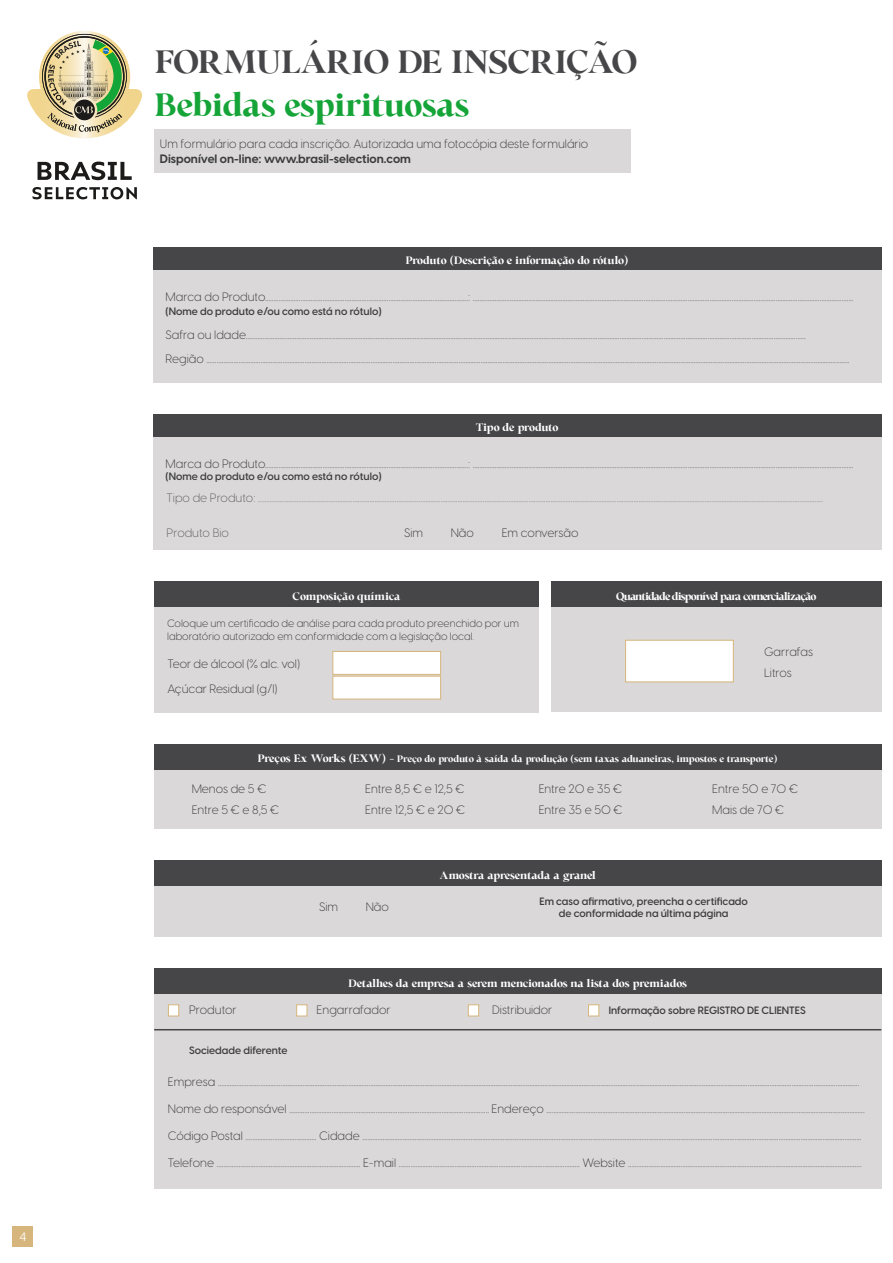
<style>
.page{position:relative;width:893px;height:1263px;background:#fff}
.page>*{position:absolute;margin:0;border:0;box-sizing:border-box;transform-origin:0 0}
.t1{font:700 36px "Cita Pro";letter-spacing:-.02em;color:#464547}
.t2{font:700 36px "Cita Pro";letter-spacing:-.025em;color:#15a438}
.t3{font:300 12px "Visby CF";color:#3d3d3e}
.t4{font:300 12px "Visby CF";color:#636466}
.t5{font:700 12px "Cita Pro";letter-spacing:-.03em;color:#fff}
.t6{font:700 12px "Visby CF";color:#3d3d3e}
.t7{font:700 12px "Cita Pro";letter-spacing:-.085em;color:#fff}
.t8{font:12px "Museo Sans 300";color:#fff}
.t9{font:600 10.5px "Visby CF";color:#3d3d3e}
.t10{font:300 10.5px/12.6px "Visby CF";color:#3d3d3e}
.t11{font:700 10.5px "Cita Pro";letter-spacing:-.025em;color:#fff}
.s1{font-size:12px}
</style>
<div class="page">
<div style="left:154px;top:129px;width:476px;height:44px;background:#dad8d8"></div>
<div style="left:154px;top:745px;width:727px;height:84px;background:#dad8d8"></div>
<div style="left:154px;top:744px;width:727px;height:25px;background:#464547"></div>
<div style="left:13px;top:1226px;width:20px;height:20px;background:#d6b67c"></div>
<svg style="left:27px;top:31px;width:115px;height:107px"></svg>
<svg style="left:32px;top:187px;width:105px;height:12px"></svg>
<svg style="left:38px;top:162px;width:94px;height:18px"></svg>
<div style="left:153px;top:250px;width:728px;height:132px;background:#dad8d8"></div>
<div style="left:153px;top:247px;width:728px;height:23px;background:#464547"></div>
<div style="left:154px;top:582px;width:385px;height:130px;background:#dad8d8"></div>
<div style="left:551px;top:581px;width:330px;height:131px;background:#dad8d8"></div>
<div style="left:154px;top:581px;width:385px;height:25px;background:#464547"></div>
<div style="left:551px;top:581px;width:330px;height:26px;background:#464547"></div>
<div style="left:332px;top:651px;width:109px;height:24px;background:#fff;border:1px solid #d6b67c"></div>
<div style="left:625px;top:640px;width:109px;height:42px;background:#fff;border:1px solid #d6b67c"></div>
<div style="left:332px;top:676px;width:109px;height:23px;background:#fff;border:1px solid #d6b67c"></div>
<div style="left:154px;top:974px;width:727px;height:215px;background:#dad8d8"></div>
<div style="left:154px;top:968px;width:727px;height:25px;background:#464547"></div>
<div style="left:168px;top:1004px;width:11px;height:12px;background:#fff;border:1px solid #d6b67c"></div>
<div style="left:296px;top:1004px;width:11px;height:12px;background:#fff;border:1px solid #d6b67c"></div>
<div style="left:468px;top:1004px;width:11px;height:12px;background:#fff;border:1px solid #d6b67c"></div>
<div style="left:588px;top:1004px;width:11px;height:12px;background:#fff;border:1px solid #d6b67c"></div>
<hr style="left:154px;top:1029px;width:727px;height:1px;background:#464547">
<div style="left:153px;top:417px;width:728px;height:132px;background:#dad8d8"></div>
<div style="left:153px;top:414px;width:728px;height:23px;background:#464547"></div>
<div style="left:154px;top:861px;width:727px;height:76px;background:#dad8d8"></div>
<div style="left:154px;top:860px;width:727px;height:26px;background:#464547"></div>
<p class="t8" style="left:19px;top:1230px;width:9px">4</p>
<p class="t1" style="left:155px;top:38px;width:484px">FORMULÁRIO DE INSCRIÇÃO</p>
<p class="t2" style="left:155px;top:81px;width:316px">Bebidas espirituosas</p>
<p class="t3" style="left:160px;top:135px;width:430px">Um formulário para cada inscrição. Autorizada uma fotocópia deste formulário</p>
<p class="t6" style="left:160px;top:150px;width:253px">Disponível on-line: www.brasil-selection.com</p>
<p class="t5" style="left:406px;top:253px;width:224px">Produto (Descrição e informação do rótulo)</p>
<p class="t3" style="left:166px;top:288px;width:689px">Marca do Produto........................................................................................................................: .................................................................................................................................................................................................................................</p>
<p class="t9" style="left:166px;top:303px;width:217px">(Nome do produto e/ou como está no rótulo)</p>
<p class="t3" style="left:166px;top:326px;width:642px">Safra ou Idade...........................................................................................................................................................................................................................................................................................................................................</p>
<p class="t3" style="left:166px;top:350px;width:685px">Região ............................................................................................................................................................................................................................................................................................................................................................................................</p>
<p class="t5" style="left:476px;top:420px;width:84px">Tipo de produto</p>
<p class="t3" style="left:166px;top:455px;width:689px">Marca do Produto........................................................................................................................: .................................................................................................................................................................................................................................</p>
<p class="t9" style="left:166px;top:469px;width:217px">(Nome do produto e/ou como está no rótulo)</p>
<p class="t4" style="left:167px;top:489px;width:658px">Tipo de Produto: ..............................................................................................................................................................................................................................................................................................................................................</p>
<p class="t4" style="left:167px;top:524px;width:64px">Produto Bio</p>
<p class="t3" style="left:404px;top:524px;width:21px">Sim</p>
<p class="t3" style="left:451px;top:524px;width:25px">Não</p>
<p class="t3" style="left:502px;top:524px;width:78px">Em conversão</p>
<p class="t5" style="left:292px;top:588px;width:110px">Composição química</p>
<p class="t7" style="left:616px;top:588px;width:202px">Quantidade disponível para comercialização</p>
<p class="t10" style="left:167px;top:616px;width:353px">Coloque um certificado de análise para cada produto preenchido por um laboratório autorizado em conformidade com a legislação local.</p>
<p class="t3" style="left:167px;top:654px;width:134px">Teor de álcool (% alc. vol)</p>
<p class="t3" style="left:167px;top:680px;width:111px">Açúcar Residual (g/l)</p>
<p class="t3" style="left:764px;top:643px;width:51px">Garrafas</p>
<p class="t3" style="left:764px;top:664px;width:29px">Litros</p>
<p class="t11" style="left:258px;top:752px;width:521px"><span class="s1">Preços Ex Works (EXW) -</span> Preço do produto à saída da produção (sem taxas aduaneiras, impostos e transporte)</p>
<p class="t3" style="left:192px;top:780px;width:76px">Menos de 5 €</p>
<p class="t3" style="left:192px;top:801px;width:89px">Entre 5 € e 8,5 €</p>
<p class="t3" style="left:365px;top:780px;width:101px">Entre 8,5 € e 12,5 €</p>
<p class="t3" style="left:365px;top:801px;width:102px">Entre 12,5 € e 20 €</p>
<p class="t3" style="left:539px;top:780px;width:85px">Entre 20 e 35 €</p>
<p class="t3" style="left:539px;top:801px;width:85px">Entre 35 e 50 €</p>
<p class="t5" style="left:440px;top:867px;width:158px">Amostra apresentada a granel</p>
<p class="t3" style="left:712px;top:780px;width:87px">Entre 50 e 70 €</p>
<p class="t3" style="left:712px;top:801px;width:73px">Mais de 70 €</p>
<p class="t3" style="left:319px;top:898px;width:21px">Sim</p>
<p class="t3" style="left:366px;top:898px;width:25px">Não</p>
<p class="t9" style="left:539px;top:893px;width:210px">Em caso afirmativo, preencha o certificado</p>
<p class="t9" style="left:559px;top:905px;width:171px">de conformidade na última página</p>
<p class="t5" style="left:348px;top:975px;width:340px">Detalhes da empresa a serem mencionados na lista dos premiados</p>
<p class="t3" style="left:189px;top:1001px;width:49px">Produtor</p>
<p class="t3" style="left:317px;top:1001px;width:75px">Engarrafador</p>
<p class="t3" style="left:492px;top:1001px;width:62px">Distribuidor</p>
<p class="t9" style="left:189px;top:1042px;width:100px">Sociedade diferente</p>
<p class="t9" style="left:609px;top:1002px;width:198px">Informação sobre REGISTRO DE CLIENTES</p>
<p class="t3" style="left:168px;top:1072px;width:693px">Empresa ...........................................................................................................................................................................................................................................................................................................................................................................................</p>
<p class="t3" style="left:168px;top:1099px;width:698px">Nome do responsável ...................................................................................................................... Endereço ............................................................................................................................................................................................</p>
<p class="t3" style="left:168px;top:1126px;width:695px">Código Postal .......................................... Cidade .......................................................................................................................................................................................................................................................................................................</p>
<p class="t3" style="left:168px;top:1153px;width:695px">Telefone ..................................................................................... E-mail ........................................................................................................... Website ..........................................................................................................................................</p>
</div>
